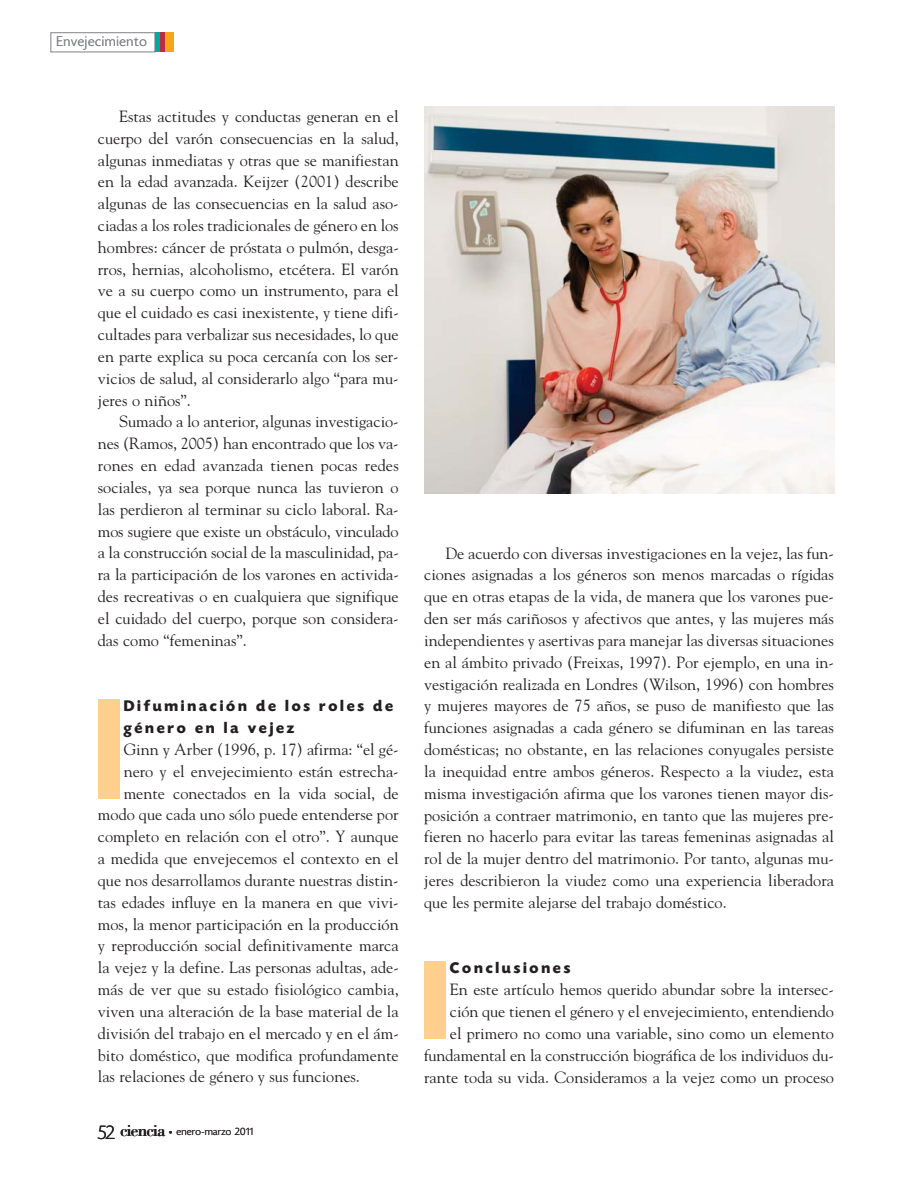
<style>
.page{position:relative;width:915px;height:1191px;background:#fff}
.page>*{position:absolute;margin:0;border:0;box-sizing:border-box;transform-origin:0 0}
.t1{font:17.25px "Bodoni";letter-spacing:-.05em;color:#231f20}
.t2{font:16.2px/21.8px "Goudy";color:#231f20;text-align:justify}
.t3{font:700 16.2px/21.8px "Today HEF";letter-spacing:.17em;color:#231f20}
.t4{font:300 15px "Today HEF";letter-spacing:.045em;color:#808285}
.t5{font:300 11.25px "Today HEF";letter-spacing:.025em;color:#231f20}
.s1{font-family:"Today HEF";font-weight:300;font-size:21px}
.s2{font-family:"Officina Sans";font-weight:400;font-size:7.5px}
</style>
<div class="page">
<div style="left:50px;top:32px;width:105px;height:20px;border:1px solid #808285"></div>
<div style="left:164px;top:32px;width:9px;height:20px;background:#faa41d"></div>
<hr style="left:160px;top:32px;width:4px;height:20px;background:#bb2d45">
<div style="left:155px;top:32px;width:5px;height:20px;background:#00a99b"></div>
<div style="left:98px;top:699px;width:21px;height:99px;background:#fecf8d"></div>
<img style="left:424px;top:106px;width:409px;height:387px">
<div style="left:424px;top:961px;width:21px;height:78px;background:#fecf8d"></div>
<p class="t4" style="left:56px;top:35px;width:92px">Envejecimiento</p>
<p class="t2" style="left:98px;top:107px;width:302px;text-indent:21px">Estas actitudes y conductas generan en el cuerpo del varón consecuencias en la salud, algunas inmediatas y otras que se manifiestan en la edad avanzada. Keijzer (2001) describe algunas de las consecuencias en la salud aso&shy;ciadas a los roles tradicionales de género en los hombres: cáncer de próstata o pulmón, desga&shy;rros, hernias, alcoholismo, etcétera. El varón ve a su cuerpo como un instrumento, para el que el cuidado es casi inexistente, y tiene difi&shy;cultades para verbalizar sus necesidades, lo que en parte explica su poca cercanía con los ser&shy;vicios de salud, al considerarlo algo “para mu&shy;jeres o niños”.</p>
<p class="t2" style="left:98px;top:412px;width:302px;text-indent:21px">Sumado a lo anterior, algunas investigacio&shy;nes (Ramos, 2005) han encontrado que los va&shy;rones en edad avanzada tienen pocas redes sociales, ya sea porque nunca las tuvieron o las perdieron al terminar su ciclo laboral. Ra&shy;mos sugiere que existe un obstáculo, vinculado a la construcción social de la masculinidad, pa&shy;ra la participación de los varones en activida&shy;des recreativas o en cualquiera que signifique el cuidado del cuerpo, porque son considera&shy;das como “femeninas”.</p>
<p class="t3" style="left:124px;top:697px;width:271px">Difuminación de los roles de género en la vejez</p>
<p class="t2" style="left:124px;top:739px;width:276px">Ginn y Arber (1996, p. 17) afirma: “el gé-</p>
<p class="t2" style="left:124px;top:761px;width:276px">nero y el envejecimiento están estrecha-</p>
<p class="t2" style="left:124px;top:783px;width:276px">mente conectados en la vida social, de</p>
<p class="t2" style="left:98px;top:805px;width:302px">modo que cada uno sólo puede entenderse por</p>
<p class="t2" style="left:98px;top:827px;width:302px">completo en relación con el otro”. Y aunque</p>
<p class="t2" style="left:98px;top:848px;width:302px">a medida que envejecemos el contexto en el</p>
<p class="t2" style="left:98px;top:870px;width:302px">que nos desarrollamos durante nuestras distin-</p>
<p class="t2" style="left:98px;top:892px;width:302px">tas edades influye en la manera en que vivi-</p>
<p class="t2" style="left:98px;top:914px;width:302px">mos, la menor participación en la producción</p>
<p class="t2" style="left:98px;top:936px;width:302px">y reproducción social definitivamente marca</p>
<p class="t2" style="left:98px;top:958px;width:302px">la vejez y la define. Las personas adultas, ade-</p>
<p class="t2" style="left:98px;top:979px;width:302px">más de ver que su estado fisiológico cambia,</p>
<p class="t2" style="left:98px;top:1001px;width:302px">viven una alteración de la base material de la</p>
<p class="t2" style="left:98px;top:1023px;width:302px">división del trabajo en el mercado y en el ám-</p>
<p class="t2" style="left:98px;top:1045px;width:302px">bito doméstico, que modifica profundamente</p>
<p class="t2" style="left:98px;top:1067px;width:263px">las relaciones de género y sus funciones.</p>
<p class="t1" style="left:98px;top:1124px;width:69px"><span class="s1">52</span> ciencia</p>
<p class="t5" style="left:169px;top:1127px;width:86px"><span class="s2">•</span> enero-marzo 2011</p>
<p class="t2" style="left:424px;top:543px;width:411px;text-indent:21px">De acuerdo con diversas investigaciones en la vejez, las fun&shy;ciones asignadas a los géneros son menos marcadas o rígidas que en otras etapas de la vida, de manera que los varones pue&shy;den ser más cariñosos y afectivos que antes, y las mujeres más independientes y asertivas para manejar las diversas situaciones en al ámbito privado (Freixas, 1997). Por ejemplo, en una in&shy;vestigación realizada en Londres (Wilson, 1996) con hombres y mujeres mayores de 75 años, se puso de manifiesto que las funciones asignadas a cada género se difuminan en las tareas domésticas; no obstante, en las relaciones conyugales persiste la inequidad entre ambos géneros. Respecto a la viudez, esta misma investigación afirma que los varones tienen mayor dis&shy;posición a contraer matrimonio, en tanto que las mujeres pre&shy;fieren no hacerlo para evitar las tareas femeninas asignadas al rol de la mujer dentro del matrimonio. Por tanto, algunas mu&shy;jeres describieron la viudez como una experiencia liberadora que les permite alejarse del trabajo doméstico.</p>
<p class="t3" style="left:450px;top:959px;width:122px">Conclusiones</p>
<p class="t2" style="left:424px;top:980px;width:411px;text-align:right">En este artículo hemos querido abundar sobre la intersec&shy;ción que tienen el género y el envejecimiento, entendiendo<br>el primero no como una variable, sino como un elemento fundamental en la construcción biográfica de los individuos du&shy;rante toda su vida. Consideramos a la vejez como un proceso</p>
</div>
